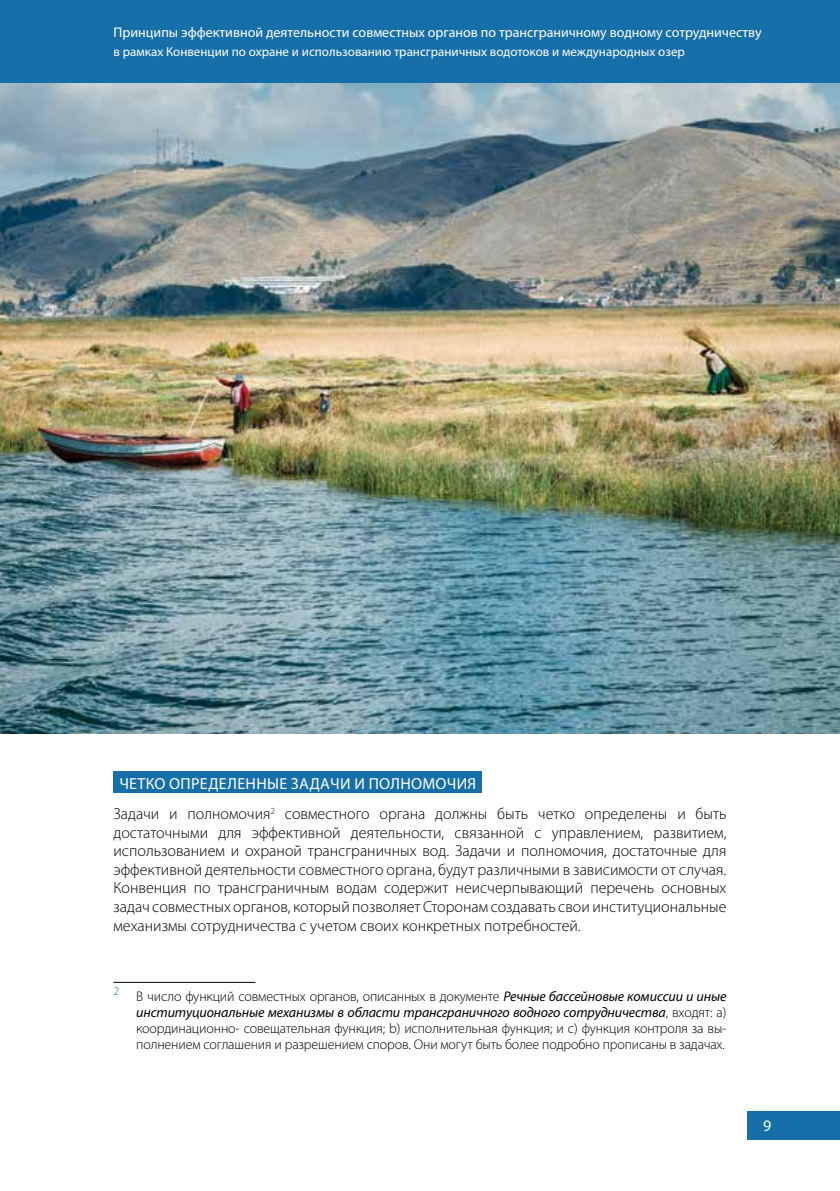
<style>
.page{position:relative;width:840px;height:1191px;background:#fff}
.page>*{position:absolute;margin:0;border:0;box-sizing:border-box;transform-origin:0 0}
.t1{font:300 16px/18.6px "Myriad Pro";color:#000}
.t2{font:16px "Myriad Pro";color:#fff}
.t3{font:300 14px/16px "Myriad Pro";letter-spacing:-.01em;color:#000;text-align:justify}
.t4{font:14px "Myriad Pro";color:#fff}
.t5{font:13px "Myriad Pro";color:#fff}
.s1{font-weight:400;color:#fff}
.s2{font-weight:400;font-style:italic}
</style>
<div class="page">
<div style="left:0;top:0;width:839px;height:84px;background:#166fa8"></div>
<img style="left:0;top:84px;width:839px;height:649px">
<div style="left:747px;top:1111px;width:92px;height:29px;background:#166fa8"></div>
<div style="left:113px;top:771px;width:368px;height:22px;background:#166fa8"></div>
<hr style="left:113px;top:982px;width:142px;height:1px;background:#000">
<p class="t4" style="left:113px;top:24px;width:649px">Принципы эффективной деятельности совместных органов по трансграничному водному сотрудничеству</p>
<p class="t5" style="left:113px;top:43px;width:572px">в рамках Конвенции по охране и использованию трансграничных водотоков и международных озер</p>
<p class="t1" style="left:113px;top:768px;width:614px;line-height:30px;text-indent:6px"><span class="s1">ЧЕТКО ОПРЕДЕЛЕННЫЕ ЗАДАЧИ И ПОЛНОМОЧИЯ<br></span>Задачи и полномочия<sup>2</sup> совместного органа должны быть четко определены и быть</p>
<p class="t1" style="left:113px;top:822px;width:614px;text-align:justify">достаточными для эффективной деятельности, связанной с управлением, развитием, использованием и охраной трансграничных вод. Задачи и полномочия, достаточные для эффективной деятельности совместного органа, будут различными в зависимости от случая.<br>Конвенция по трансграничным водам содержит неисчерпывающий перечень основных задач совместных органов, который позволяет Сторонам создавать свои институциональные механизмы сотрудничества с учетом своих конкретных потребностей.</p>
<p class="t3" style="left:136px;top:988px;width:591px;text-indent:-23px"><sup>2</sup> В число функций совместных органов, описанных в документе <span class="s2">Речные бассейновые комиссии и иные институциональные механизмы в области трансграничного водного сотрудничества</span>, входят: a) координационно- совещательная функция; b) исполнительная функция; и c) функция контроля за вы&shy;полнением соглашения и разрешением споров. Они могут быть более подробно прописаны в задачах.</p>
<p class="t2" style="left:762px;top:1115px;width:10px">9</p>
</div>
